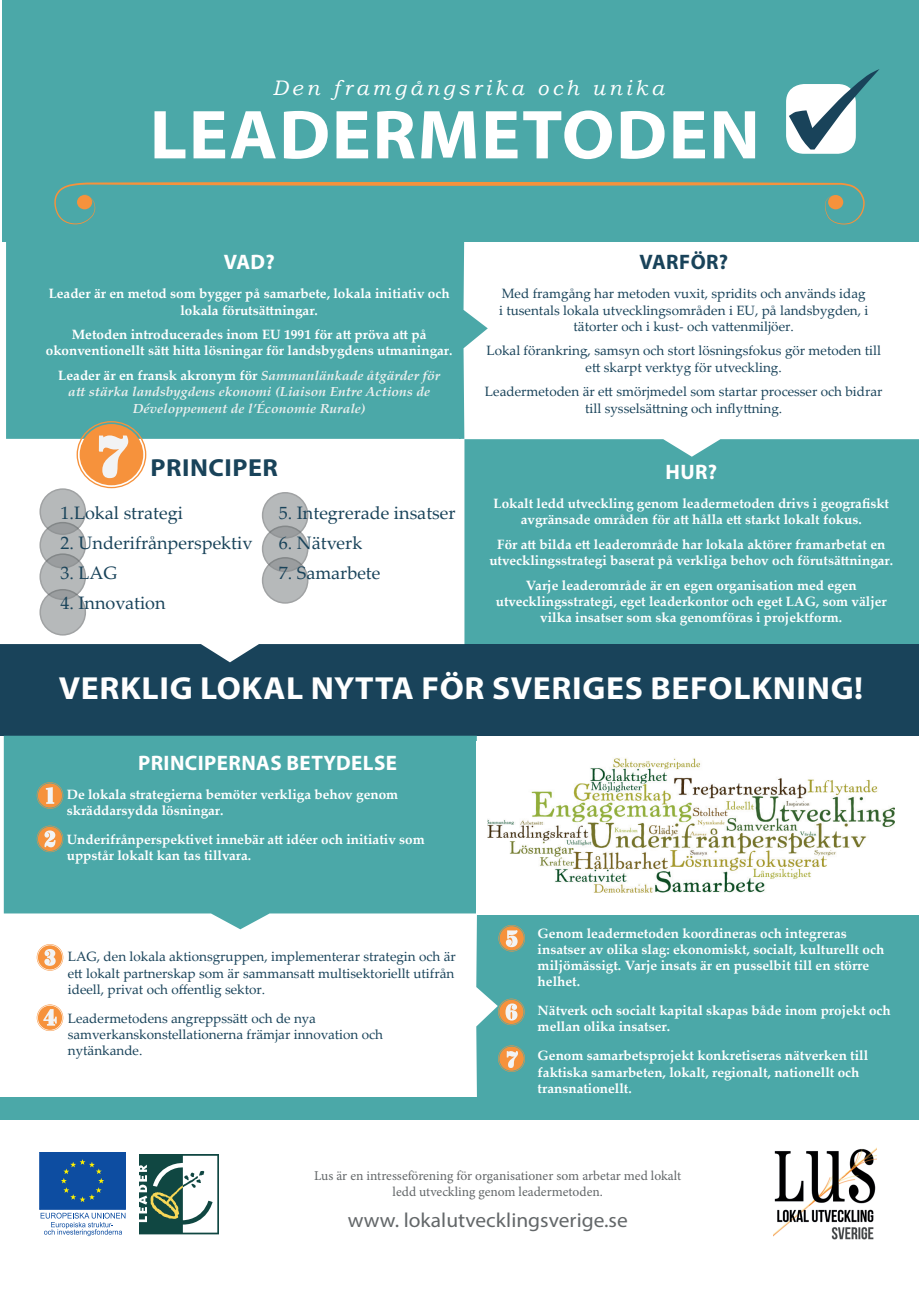
<style>
.page{position:relative;width:919px;height:1289px;background:#fff}
.page>*{position:absolute;margin:0;border:0;box-sizing:border-box;transform-origin:0 0}
.t1{font:700 69.9px "Myriad Pro";letter-spacing:.02em;color:#fff;scale:1.05 1}
.t2{font:700 31.95px "Myriad Pro";letter-spacing:.02em;color:#fff;scale:1.05 1}
.t3{font:700 24.75px "Myriad Pro";letter-spacing:.02em;color:#19435a;scale:1.05 1}
.t4{font:700 21px "Myriad Pro";letter-spacing:.02em;color:#fff}
.t5{font:italic 21px "Bookman Old Style";letter-spacing:.17em;color:#fff}
.t6{font:700 21px "Myriad Pro";letter-spacing:.02em;color:#19435a}
.t7{font:20.4px "Myriad Pro";color:#636769;scale:1.05 1}
.t8{font:18px "Palatino Linotype";color:#19435a}
.t9{font:700 13.5px/16.2px "Palatino Linotype";color:#fff;text-align:center}
.t10{font:13.5px/16.2px "Palatino Linotype";color:#19435a;text-align:center}
.t11{font:13.5px/16.2px "Minion Pro";color:#636769;text-align:center}
.t12{font:italic 700 13.05px/16.2px "Palatino Linotype";color:#eaefee;text-align:center;scale:1.05 1}
.s1{font-style:italic;font-size:13.05px;color:#eaefee}
</style>
<div class="page">
<div style="left:460px;top:439px;width:458px;height:218px;background:#4ba8a8"></div>
<div style="left:0;top:644px;width:918px;height:91px;background:#19435a"></div>
<div style="left:3px;top:0;width:915px;height:242px;background:#4ba8a8"></div>
<svg style="left:0;top:439px;width:464px;height:223px"></svg>
<div style="left:455px;top:914px;width:463px;height:183px;background:#4ba8a8"></div>
<svg style="left:461px;top:328px;width:457px;height:128px"></svg>
<div style="left:6px;top:224px;width:481px;height:215px;background:#4ba8a8"></div>
<svg style="left:36px;top:914px;width:461px;height:183px"></svg>
<svg style="left:4px;top:735px;width:473px;height:194px;background:#58aeae"></svg>
<img style="left:487px;top:758px;width:407px;height:135px">
<div style="left:0;top:1097px;width:918px;height:22px;background:#4ba8a8"></div>
<div style="left:40px;top:489px;width:45px;height:45px;background:#b6b9ba;border-radius:50%"></div>
<div style="left:39px;top:488px;width:47px;height:47px;border:2px solid #636769;border-radius:50%"></div>
<svg style="left:40px;top:522px;width:45px;height:45px"></svg>
<div style="left:39px;top:522px;width:47px;height:46px;border:2px solid #636769;border-radius:50%"></div>
<svg style="left:40px;top:554px;width:45px;height:45px"></svg>
<div style="left:39px;top:553px;width:47px;height:47px;border:2px solid #636769;border-radius:50%"></div>
<svg style="left:40px;top:589px;width:45px;height:46px"></svg>
<div style="left:39px;top:589px;width:47px;height:46px;border:2px solid #636769;border-radius:50%"></div>
<div style="left:262px;top:493px;width:46px;height:45px;background:#b6b9ba;border-radius:50%"></div>
<div style="left:262px;top:492px;width:46px;height:46px;border:2px solid #636769;border-radius:50%"></div>
<svg style="left:262px;top:526px;width:46px;height:45px"></svg>
<div style="left:262px;top:525px;width:46px;height:47px;border:2px solid #636769;border-radius:50%"></div>
<svg style="left:262px;top:558px;width:46px;height:45px"></svg>
<div style="left:262px;top:557px;width:46px;height:46px;border:2px solid #636769;border-radius:50%"></div>
<img style="left:773px;top:1148px;width:103px;height:92px">
<div style="left:40px;top:1152px;width:85px;height:57px;background:#0d4da1"></div>
<div style="left:39px;top:1152px;width:87px;height:57px;border:1px solid #0d4da1"></div>
<svg style="left:61px;top:1159px;width:43px;height:43px"></svg>
<svg style="left:41px;top:1212px;width:84px;height:23px"></svg>
<svg style="left:139px;top:1154px;width:79px;height:80px"></svg>
<svg style="left:77px;top:421px;width:69px;height:67px"></svg>
<svg style="left:37px;top:782px;width:26px;height:26px"></svg>
<svg style="left:37px;top:825px;width:26px;height:27px"></svg>
<svg style="left:37px;top:944px;width:26px;height:26px"></svg>
<svg style="left:37px;top:1004px;width:26px;height:27px"></svg>
<svg style="left:498px;top:925px;width:27px;height:26px"></svg>
<svg style="left:498px;top:998px;width:26px;height:27px"></svg>
<svg style="left:498px;top:1045px;width:27px;height:26px"></svg>
<svg style="left:54px;top:182px;width:810px;height:42px"></svg>
<div style="left:77px;top:195px;width:15px;height:14px;background:#f6923c;border-radius:50%"></div>
<div style="left:828px;top:195px;width:15px;height:14px;background:#f6923c;border-radius:50%"></div>
<div style="left:786px;top:84px;width:69px;height:70px;background:#fff;border-radius:18px"></div>
<svg style="left:788px;top:69px;width:91px;height:80px"></svg>
<h3 class="t5" style="left:272px;top:74px;width:393px">Den framgångsrika och unika</h3>
<h1 class="t1" style="left:150px;top:89px;width:582px">LEADERMETODEN</h1>
<h3 class="t4" style="left:224px;top:248px;width:53px">VAD?</h3>
<p class="t9" style="left:49px;top:285px;width:402px">Leader är en metod som bygger på samarbete, lokala initiativ och lokala förutsättningar.</p>
<p class="t9" style="left:46px;top:326px;width:408px">Metoden introducerades inom EU 1991 för att pröva att på okonventionellt sätt hitta lösningar för landsbygdens utmaningar.</p>
<p class="t9" style="left:58px;top:367px;width:383px">Leader är en fransk akronym för <span class="s1">Sammanlänkade åtgärder för</span></p>
<p class="t12" style="left:68px;top:383px;width:346px">att stärka landsbygdens ekonomi (Liaison Entre Actions de<br>Développement de l’Économie Rurale)</p>
<h3 class="t3" style="left:150px;top:451px;width:123px">PRINCIPER</h3>
<h3 class="t8" style="left:61px;top:500px;width:124px">1.Lokal strategi</h3>
<h3 class="t8" style="left:61px;top:530px;width:193px">2. Underifrånperspektiv</h3>
<h3 class="t8" style="left:61px;top:560px;width:58px">3. LAG</h3>
<h3 class="t8" style="left:61px;top:590px;width:106px">4. Innovation</h3>
<h3 class="t8" style="left:279px;top:499px;width:178px">5. Integrerade insatser</h3>
<h3 class="t8" style="left:279px;top:530px;width:85px">6. Nätverk</h3>
<h3 class="t8" style="left:279px;top:560px;width:103px">7. Samarbete</h3>
<h3 class="t6" style="left:639px;top:248px;width:90px">VARFÖR?</h3>
<p class="t10" style="left:499px;top:285px;width:371px">Med framgång har metoden vuxit, spridits och används idag i tusentals lokala utvecklingsområden i EU, på landsbygden, i tätorter och i kust- och vattenmiljöer.</p>
<p class="t10" style="left:486px;top:342px;width:396px">Lokal förankring, samsyn och stort lösningsfokus gör metoden till ett skarpt verktyg för utveckling.</p>
<p class="t10" style="left:485px;top:383px;width:399px">Leadermetoden är ett smörjmedel som startar processer och bidrar till sysselsättning och inflyttning.</p>
<h3 class="t4" style="left:665px;top:458px;width:53px">HUR?</h3>
<p class="t9" style="left:493px;top:495px;width:397px">Lokalt ledd utveckling genom leadermetoden drivs i geografiskt avgränsade områden för att hålla ett starkt lokalt fokus.</p>
<p class="t9" style="left:489px;top:535px;width:405px">För att bilda ett leaderområde har lokala aktörer framarbetat en utvecklingsstrategi baserat på verkliga behov och förutsättningar.</p>
<p class="t9" style="left:496px;top:576px;width:392px">Varje leaderområde är en egen organisation med egen utvecklingsstrategi, eget leaderkontor och eget LAG, som väljer vilka insatser som ska genomföras i projektform.</p>
<h2 class="t2" style="left:59px;top:667px;width:767px">VERKLIG LOKAL NYTTA FÖR SVERIGES BEFOLKNING!</h2>
<h3 class="t4" style="left:138px;top:749px;width:260px">PRINCIPERNAS BETYDELSE</h3>
<p class="t9" style="left:67px;top:785px;width:333px;text-align:left">De lokala strategierna bemöter verkliga behov genom skräddarsydda lösningar.</p>
<p class="t9" style="left:67px;top:830px;width:359px;text-align:left">Underifrånperspektivet innebär att idéer och initiativ som uppstår lokalt kan tas tillvara.</p>
<p class="t10" style="left:68px;top:948px;width:389px;text-align:justify">LAG, den lokala aktionsgruppen, implementerar strategin och är ett lokalt partnerskap som är sammansatt multisektoriellt utifrån ideell, privat och offentlig sektor.</p>
<p class="t10" style="left:68px;top:1009px;width:316px;text-align:left">Leadermetodens angreppssätt och de nya samverkanskonstellationerna främjar innovation och nytänkande.</p>
<p class="t9" style="left:537px;top:924px;width:348px;text-align:left">Genom leadermetoden koordineras och integreras insatser av olika slag: ekonomiskt, socialt, kulturellt och miljömässigt. Varje insats är en pusselbit till en större helhet.</p>
<p class="t9" style="left:537px;top:1002px;width:354px;text-align:left">Nätverk och socialt kapital skapas både inom projekt och mellan olika insatser.</p>
<p class="t9" style="left:537px;top:1047px;width:332px;text-align:left">Genom samarbetsprojekt konkretiseras nätverken till faktiska samarbeten, lokalt, regionalt, nationellt och transnationellt.</p>
<p class="t11" style="left:314px;top:1167px;width:368px">Lus är en intresseförening för organisationer som arbetar med lokalt ledd utveckling genom leadermetoden.</p>
<h3 class="t7" style="left:348px;top:1207px;width:268px">www. lokalutvecklingsverige.se</h3>
</div>
